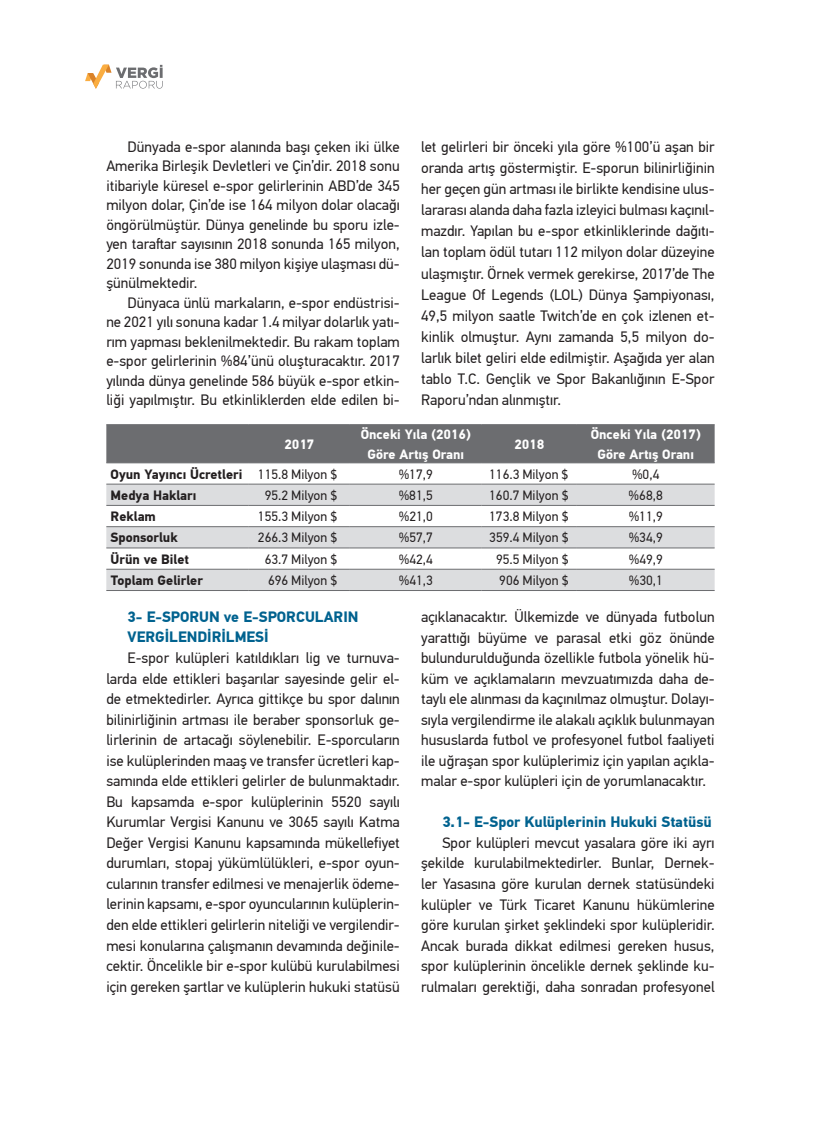
<style>
.page{position:relative;width:821px;height:1132px;background:#fff}
.page>*{position:absolute;margin:0;border:0;box-sizing:border-box;transform-origin:0 0}
.t1{font:15px/20.5px "PF Din Text Pro";color:#231f20;text-align:justify}
.t2{font:700 15px/20.5px "PF Din Text Pro";color:#00628f}
.t3{font:13.5px "PF Din Text Pro";color:#231f20}
.t4{font:700 13.5px "PF Din Text Pro";color:#231f20}
.t5{font:700 13.5px/19.5px "PF Din Text Pro";color:#fff;text-align:center}
.s1{font-weight:400}
</style>
<div class="page">
<svg style="left:85px;top:65px;width:78px;height:24px"></svg>
<div style="left:106px;top:425px;width:608px;height:37px;background:#6c6d70"></div>
<svg style="left:106px;top:484px;width:608px;height:106px;fill:#dcdddf"></svg>
<hr style="left:106px;top:424px;width:143px;height:1px;background:#6c6d70">
<hr style="left:249px;top:424px;width:101px;height:1px;background:#6c6d70">
<hr style="left:350px;top:424px;width:132px;height:1px;background:#6c6d70">
<hr style="left:482px;top:424px;width:95px;height:1px;background:#6c6d70">
<hr style="left:577px;top:424px;width:137px;height:1px;background:#6c6d70">
<hr style="left:106px;top:462px;width:143px;height:1px;background:#6c6d70">
<hr style="left:249px;top:462px;width:101px;height:1px;background:#6c6d70">
<hr style="left:350px;top:462px;width:132px;height:1px;background:#6c6d70">
<hr style="left:482px;top:462px;width:95px;height:1px;background:#6c6d70">
<hr style="left:577px;top:462px;width:137px;height:1px;background:#6c6d70">
<hr style="left:106px;top:483px;width:143px;height:1px;background:#6c6d70">
<hr style="left:249px;top:483px;width:101px;height:1px;background:#6c6d70">
<hr style="left:350px;top:483px;width:132px;height:1px;background:#6c6d70">
<hr style="left:482px;top:483px;width:95px;height:1px;background:#6c6d70">
<hr style="left:577px;top:483px;width:137px;height:1px;background:#6c6d70">
<hr style="left:106px;top:505px;width:143px;height:1px;background:#6c6d70">
<hr style="left:249px;top:505px;width:101px;height:1px;background:#6c6d70">
<hr style="left:350px;top:505px;width:132px;height:1px;background:#6c6d70">
<hr style="left:482px;top:505px;width:95px;height:1px;background:#6c6d70">
<hr style="left:577px;top:505px;width:137px;height:1px;background:#6c6d70">
<hr style="left:106px;top:526px;width:143px;height:1px;background:#6c6d70">
<hr style="left:249px;top:526px;width:101px;height:1px;background:#6c6d70">
<hr style="left:350px;top:526px;width:132px;height:1px;background:#6c6d70">
<hr style="left:482px;top:526px;width:95px;height:1px;background:#6c6d70">
<hr style="left:577px;top:526px;width:137px;height:1px;background:#6c6d70">
<hr style="left:106px;top:547px;width:143px;height:1px;background:#6c6d70">
<hr style="left:249px;top:547px;width:101px;height:1px;background:#6c6d70">
<hr style="left:350px;top:547px;width:132px;height:1px;background:#6c6d70">
<hr style="left:482px;top:547px;width:95px;height:1px;background:#6c6d70">
<hr style="left:577px;top:547px;width:137px;height:1px;background:#6c6d70">
<hr style="left:106px;top:568px;width:143px;height:1px;background:#6c6d70">
<hr style="left:249px;top:568px;width:101px;height:1px;background:#6c6d70">
<hr style="left:350px;top:568px;width:132px;height:1px;background:#6c6d70">
<hr style="left:482px;top:568px;width:95px;height:1px;background:#6c6d70">
<hr style="left:577px;top:568px;width:137px;height:1px;background:#6c6d70">
<hr style="left:106px;top:590px;width:143px;height:1px;background:#6c6d70">
<hr style="left:249px;top:590px;width:101px;height:1px;background:#6c6d70">
<hr style="left:350px;top:590px;width:132px;height:1px;background:#6c6d70">
<hr style="left:482px;top:590px;width:95px;height:1px;background:#6c6d70">
<hr style="left:577px;top:590px;width:137px;height:1px;background:#6c6d70">
<p class="t1" style="left:421px;top:136px;width:295px;line-height:21.1px">let gelirleri bir önceki yıla göre %100’ü aşan bir oranda artış göstermiştir. E-sporun bilinirliğinin her geçen gün artması ile birlikte kendisine ulus&shy;lararası alanda daha fazla izleyici bulması kaçınıl&shy;mazdır. Yapılan bu e-spor etkinliklerinde dağıtı&shy;lan toplam ödül tutarı 112 milyon dolar düzeyine ulaşmıştır. Örnek vermek gerekirse, 2017’de The League Of Legends (LOL) Dünya Şampiyonası, 49,5 milyon saatle Twitch’de en çok izlenen et&shy;kinlik olmuştur. Aynı zamanda 5,5 milyon do&shy;larlık bilet geliri elde edilmiştir. Aşağıda yer alan tablo T.C. Gençlik ve Spor Bakanlığının E-Spor Raporu’ndan alınmıştır.</p>
<p class="t1" style="left:106px;top:137px;width:295px;line-height:19.5px;text-indent:21px">Dünyada e-spor alanında başı çeken iki ülke Amerika Birleşik Devletleri ve Çin’dir. 2018 sonu itibariyle küresel e-spor gelirlerinin ABD’de 345 milyon dolar, Çin’de ise 164 milyon dolar olacağı öngörülmüştür. Dünya genelinde bu sporu izle&shy;yen taraftar sayısının 2018 sonunda 165 milyon, 2019 sonunda ise 380 milyon kişiye ulaşması dü&shy;şünülmektedir.</p>
<p class="t1" style="left:106px;top:293px;width:295px;line-height:19.5px;text-indent:21px">Dünyaca ünlü markaların, e-spor endüstrisi&shy;ne 2021 yılı sonuna kadar 1.4 milyar dolarlık yatı&shy;rım yapması beklenilmektedir. Bu rakam toplam e-spor gelirlerinin %84’ünü oluşturacaktır. 2017 yılında dünya genelinde 586 büyük e-spor etkin&shy;liği yapılmıştır. Bu etkinliklerden elde edilen bi-</p>
<p class="t5" style="left:284px;top:434px;width:31px">2017</p>
<p class="t5" style="left:361px;top:425px;width:112px">Önceki Yıla (2016)<br>Göre Artış Oranı</p>
<p class="t5" style="left:590px;top:425px;width:112px">Önceki Yıla (2017)<br>Göre Artış Oranı</p>
<p class="t5" style="left:514px;top:434px;width:31px">2018</p>
<p class="t4" style="left:111px;top:465px;width:228px">Oyun Yayıncı Ücretleri <span class="s1">115.8 Milyon $</span></p>
<p class="t3" style="left:398px;top:466px;width:36px">%17,9</p>
<p class="t3" style="left:489px;top:466px;width:81px">116.3 Milyon $</p>
<p class="t3" style="left:632px;top:466px;width:29px">%0,4</p>
<p class="t4" style="left:111px;top:487px;width:87px">Medya Hakları</p>
<p class="t3" style="left:265px;top:487px;width:74px">95.2 Milyon $</p>
<p class="t3" style="left:399px;top:487px;width:36px">%81,5</p>
<p class="t3" style="left:489px;top:487px;width:81px">160.7 Milyon $</p>
<p class="t3" style="left:628px;top:487px;width:36px">%68,8</p>
<p class="t4" style="left:111px;top:508px;width:47px">Reklam</p>
<p class="t3" style="left:258px;top:508px;width:81px">155.3 Milyon $</p>
<p class="t3" style="left:399px;top:508px;width:36px">%21,0</p>
<p class="t3" style="left:489px;top:508px;width:81px">173.8 Milyon $</p>
<p class="t3" style="left:628px;top:508px;width:36px">%11,9</p>
<p class="t4" style="left:111px;top:529px;width:68px">Sponsorluk</p>
<p class="t3" style="left:258px;top:529px;width:81px">266.3 Milyon $</p>
<p class="t3" style="left:399px;top:529px;width:36px">%57,7</p>
<p class="t3" style="left:489px;top:529px;width:81px">359.4 Milyon $</p>
<p class="t3" style="left:628px;top:529px;width:36px">%34,9</p>
<p class="t4" style="left:111px;top:550px;width:80px">Ürün ve Bilet</p>
<p class="t3" style="left:265px;top:551px;width:74px">63.7 Milyon $</p>
<p class="t3" style="left:399px;top:551px;width:36px">%42,4</p>
<p class="t3" style="left:496px;top:551px;width:74px">95.5 Milyon $</p>
<p class="t3" style="left:628px;top:551px;width:36px">%49,9</p>
<p class="t4" style="left:111px;top:572px;width:94px">Toplam Gelirler</p>
<p class="t3" style="left:268px;top:572px;width:71px">696 Milyon $</p>
<p class="t3" style="left:399px;top:572px;width:36px">%41,3</p>
<p class="t3" style="left:499px;top:572px;width:71px">906 Milyon $</p>
<p class="t3" style="left:628px;top:572px;width:36px">%30,1</p>
<p class="t2" style="left:128px;top:606px;width:232px">3- E-SPORUN ve E-SPORCULARIN<br>VERGİLENDİRİLMESİ</p>
<p class="t1" style="left:106px;top:647px;width:295px;text-indent:21px">E-spor kulüpleri katıldıkları lig ve turnuva&shy;larda elde ettikleri başarılar sayesinde gelir el&shy;de etmektedirler. Ayrıca gittikçe bu spor dalının bilinirliğinin artması ile beraber sponsorluk ge&shy;lirlerinin de artacağı söylenebilir. E-sporcuların ise kulüplerinden maaş ve transfer ücretleri kap&shy;samında elde ettikleri gelirler de bulunmaktadır.<br>Bu kapsamda e-spor kulüplerinin 5520 sayılı Kurumlar Vergisi Kanunu ve 3065 sayılı Katma Değer Vergisi Kanunu kapsamında mükellefiyet durumları, stopaj yükümlülükleri, e-spor oyun&shy;cularının transfer edilmesi ve menajerlik ödeme&shy;lerinin kapsamı, e-spor oyuncularının kulüplerin&shy;den elde ettikleri gelirlerin niteliği ve vergilendir&shy;mesi konularına çalışmanın devamında değinile&shy;cektir. Öncelikle bir e-spor kulübü kurulabilmesi için gereken şartlar ve kulüplerin hukuki statüsü</p>
<p class="t1" style="left:421px;top:606px;width:295px">açıklanacaktır. Ülkemizde ve dünyada futbolun yarattığı büyüme ve parasal etki göz önünde bulundurulduğunda özellikle futbola yönelik hü&shy;küm ve açıklamaların mevzuatımızda daha de&shy;taylı ele alınması da kaçınılmaz olmuştur. Dolayı&shy;sıyla vergilendirme ile alakalı açıklık bulunmayan hususlarda futbol ve profesyonel futbol faaliyeti ile uğraşan spor kulüplerimiz için yapılan açıkla&shy;malar e-spor kulüpleri için de yorumlanacaktır.</p>
<p class="t2" style="left:442px;top:812px;width:271px">3.1- E-Spor Kulüplerinin Hukuki Statüsü</p>
<p class="t1" style="left:421px;top:832px;width:295px;text-indent:21px">Spor kulüpleri mevcut yasalara göre iki ayrı şekilde kurulabilmektedirler. Bunlar, Dernek&shy;ler Yasasına göre kurulan dernek statüsündeki kulüpler ve Türk Ticaret Kanunu hükümlerine göre kurulan şirket şeklindeki spor kulüpleridir.<br>Ancak burada dikkat edilmesi gereken husus, spor kulüplerinin öncelikle dernek şeklinde ku&shy;rulmaları gerektiği, daha sonradan profesyonel</p>
</div>
